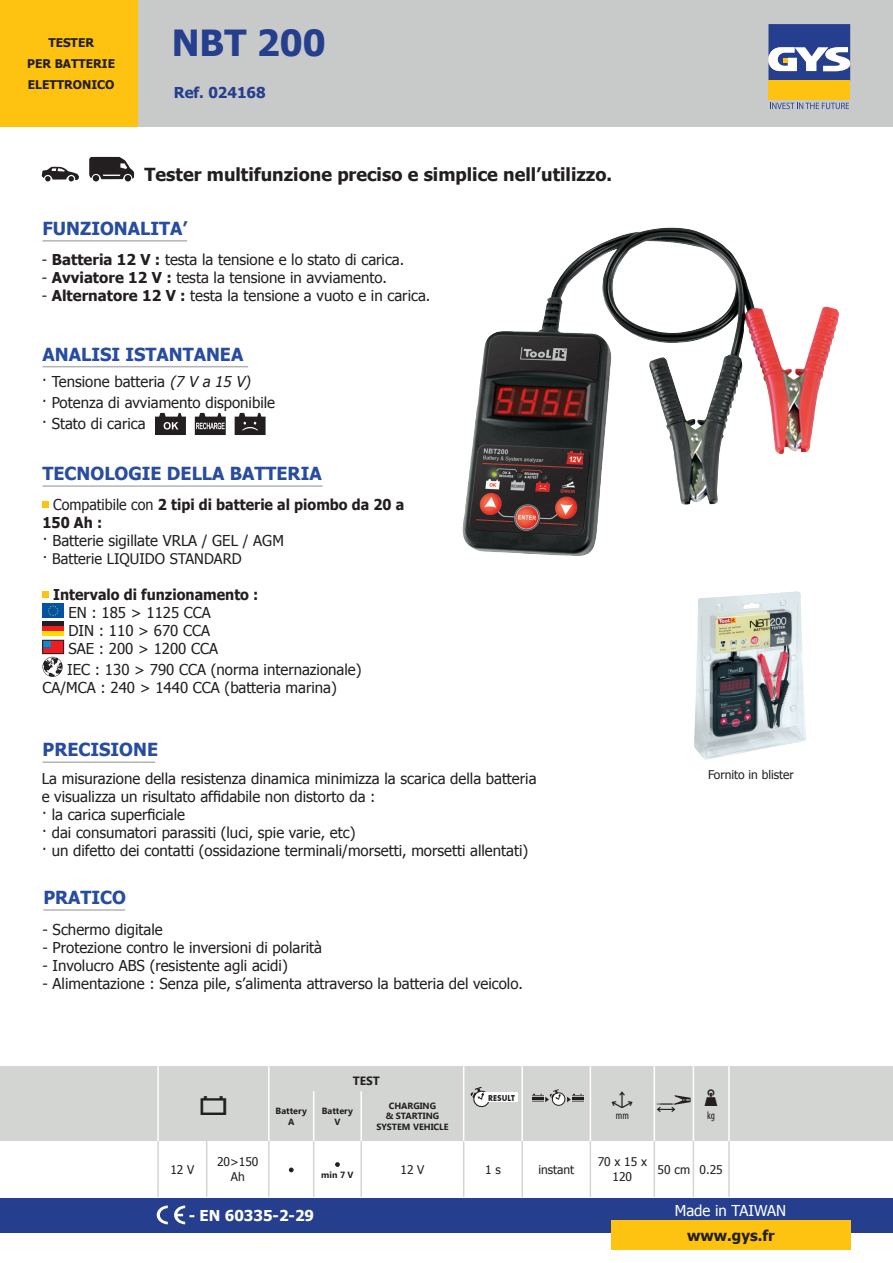
<style>
.page{position:relative;width:893px;height:1263px;background:#fff}
.page>*{position:absolute;margin:0;border:0;box-sizing:border-box;transform-origin:0 0}
.t1{font:700 36px "Tahoma";color:#253f8e}
.t2{font:700 18px "Tahoma";color:#274ca0}
.t3{font:700 18px "Tahoma";color:#231f20}
.t4{font:15px/18px "Tahoma";color:#231f20}
.t5{font:700 15px/18px "Tahoma";color:#231f20;scale:.95 1}
.t6{font:700 15px "Tahoma";color:#fff}
.t7{font:15px "Tahoma";color:#fff}
.t8{font:700 15px "Tahoma";color:#253f8e}
.t9{font:700 15px "Tahoma";color:#231f20}
.t10{font:14.55px "Tahoma";color:#231f20}
.t11{font:12px/14.4px "Tahoma";color:#231f20;text-align:center}
.t12{font:700 12px/21px "Tahoma";color:#231f20}
.t13{font:700 12px "Segoe UI";color:#231f20}
.t14{font:condensed 10.95px "Myriad Pro";color:#231f20;scale:.95 1}
.t15{font:700 9px/10.8px "Segoe UI";color:#231f20;text-align:center}
.t16{font:700 8.85px "Futura";color:#231f20;scale:.9 1}
.s1{font-weight:700}
.s2{font-style:italic}
.s3{font-weight:400}
</style>
<div class="page">
<div style="left:137px;top:0;width:756px;height:127px;background:#c8c9c9"></div>
<div style="left:0;top:1198px;width:893px;height:34px;background:#253f8e"></div>
<div style="left:768px;top:81px;width:82px;height:19px;background:#fec210"></div>
<svg style="left:768px;top:24px;width:82px;height:57px;background:#6475a9"></svg>
<svg style="left:770px;top:103px;width:79px;height:6px"></svg>
<div style="left:0;top:0;width:137px;height:127px;background:#fec210"></div>
<div style="left:611px;top:1220px;width:239px;height:30px;background:#fec210"></div>
<div style="left:0;top:1066px;width:893px;height:75px;background:#d3d5d3"></div>
<hr style="left:157px;top:1066px;width:2px;height:25px;background:#fff">
<hr style="left:268px;top:1066px;width:2px;height:25px;background:#fff">
<svg style="left:463px;top:1066px;width:1px;height:25px"></svg>
<hr style="left:521px;top:1066px;width:2px;height:25px;background:#fff">
<svg style="left:590px;top:1066px;width:1px;height:25px"></svg>
<hr style="left:728px;top:1066px;width:2px;height:25px;background:#fff">
<hr style="left:157px;top:1091px;width:2px;height:50px;background:#fff">
<hr style="left:268px;top:1091px;width:2px;height:50px;background:#fff">
<hr style="left:313px;top:1091px;width:1px;height:50px;background:#fff">
<hr style="left:360px;top:1091px;width:2px;height:50px;background:#fff">
<hr style="left:463px;top:1091px;width:1px;height:50px;background:#fff">
<hr style="left:521px;top:1091px;width:2px;height:50px;background:#fff">
<hr style="left:590px;top:1091px;width:1px;height:50px;background:#fff">
<hr style="left:654px;top:1091px;width:1px;height:50px;background:#fff">
<hr style="left:693px;top:1091px;width:1px;height:50px;background:#fff">
<hr style="left:728px;top:1091px;width:2px;height:50px;background:#fff">
<hr style="left:157px;top:1141px;width:2px;height:56px;background:#d3d5d3">
<hr style="left:728px;top:1141px;width:2px;height:56px;background:#d3d5d3">
<svg style="left:470px;top:1087px;width:19px;height:20px"></svg>
<div style="left:484px;top:1092px;width:34px;height:10px;background:#fff"></div>
<svg style="left:531px;top:1089px;width:53px;height:17px"></svg>
<svg style="left:654px;top:1066px;width:40px;height:46px"></svg>
<svg style="left:206px;top:1141px;width:523px;height:56px"></svg>
<svg style="left:157px;top:1205px;width:11px;height:19px"></svg>
<svg style="left:174px;top:1205px;width:11px;height:19px"></svg>
<svg style="left:42px;top:167px;width:37px;height:14px"></svg>
<svg style="left:89px;top:157px;width:45px;height:24px"></svg>
<svg style="left:43px;top:501px;width:6px;height:6px"></svg>
<svg style="left:43px;top:591px;width:6px;height:6px"></svg>
<div style="left:43px;top:604px;width:21px;height:14px;background:#0353a5"></div>
<svg style="left:48px;top:605px;width:11px;height:11px"></svg>
<hr style="left:43px;top:622px;width:21px;height:4px;background:#231f20">
<div style="left:43px;top:631px;width:21px;height:5px;background:#ffdc01"></div>
<div style="left:43px;top:626px;width:21px;height:5px;background:#ee1d23"></div>
<svg style="left:43px;top:640px;width:21px;height:37px"></svg>
<hr style="left:43px;top:240px;width:144px;height:2px;background:#b2b5b5">
<hr style="left:43px;top:485px;width:280px;height:2px;background:#b2b5b5">
<hr style="left:43px;top:761px;width:112px;height:2px;background:#b2b5b5">
<hr style="left:43px;top:366px;width:205px;height:1px;background:#b2b5b5">
<svg style="left:155px;top:413px;width:31px;height:22px"></svg>
<svg style="left:195px;top:413px;width:31px;height:22px"></svg>
<svg style="left:235px;top:413px;width:31px;height:22px"></svg>
<hr style="left:43px;top:909px;width:82px;height:2px;background:#b2b5b5">
<img style="left:462px;top:232px;width:276px;height:324px">
<img style="left:694px;top:591px;width:112px;height:169px">
<p class="t12" style="left:48px;top:31px;width:47px">TESTER</p>
<h1 class="t1" style="left:172px;top:18px;width:155px">NBT 200</h1>
<p class="t12" style="left:27px;top:52px;width:89px">PER BATTERIE<br>ELETTRONICO</p>
<p class="t8" style="left:174px;top:82px;width:93px">Ref. 024168</p>
<p class="t3" style="left:145px;top:162px;width:469px">Tester multifunzione preciso e simplice nell’utilizzo.</p>
<p class="t2" style="left:43px;top:216px;width:146px">FUNZIONALITA’</p>
<p class="t4" style="left:42px;top:249px;width:364px">- <span class="s1">Batteria 12 V :</span> testa la tensione e lo stato di carica.</p>
<p class="t4" style="left:42px;top:267px;width:347px">- <span class="s1">Avviatore 12 V :</span> testa la tensione in avviamento.</p>
<p class="t4" style="left:42px;top:285px;width:390px">- <span class="s1">Alternatore 12 V :</span> testa la tensione a vuoto e in carica.</p>
<p class="t2" style="left:43px;top:341px;width:202px">ANALISI ISTANTANEA</p>
<p class="t4" style="left:42px;top:370px;width:235px;line-height:21px">· Tensione batteria <span class="s2">(7 V a 15 V)<br></span>· Potenza di avviamento disponibile · Stato di carica</p>
<p class="t2" style="left:43px;top:461px;width:281px">TECNOLOGIE DELLA BATTERIA</p>
<p class="t5" style="left:43px;top:494px;width:382px;text-indent:11px"><span class="s3">Compatibile con</span> 2 tipi di batterie al piombo da 20 a<br>150 Ah :</p>
<p class="t4" style="left:43px;top:531px;width:243px">· Batterie sigillate VRLA / GEL / AGM</p>
<p class="t10" style="left:43px;top:549px;width:201px">· Batterie LIQUIDO STANDARD</p>
<p class="t5" style="left:53px;top:584px;width:218px">Intervalo di funzionamento :</p>
<p class="t4" style="left:68px;top:603px;width:151px">EN : 185 &gt; 1125 CCA<br>DIN : 110 &gt; 670 CCA<br>SAE : 200 &gt; 1200 CCA</p>
<p class="t4" style="left:43px;top:660px;width:320px;text-indent:25px">IEC : 130 &gt; 790 CCA (norma internazionale)<br>CA/MCA : 240 &gt; 1440 CCA (batteria marina)</p>
<p class="t2" style="left:43px;top:737px;width:117px">PRECISIONE</p>
<p class="t4" style="left:42px;top:768px;width:496px">La misurazione della resistenza dinamica minimizza la scarica della batteria e visualizza un risultato affidabile non distorto da :<br>· la carica superficiale<br>· dai consumatori parassiti (luci, spie varie, etc)<br>· un difetto dei contatti (ossidazione terminali/morsetti, morsetti allentati)</p>
<p class="t2" style="left:43px;top:885px;width:84px">PRATICO</p>
<p class="t4" style="left:43px;top:920px;width:122px">- Schermo digitale</p>
<p class="t4" style="left:43px;top:938px;width:281px">- Protezione contro le inversioni di polarità</p>
<p class="t4" style="left:43px;top:956px;width:247px">- Involucro ABS (resistente agli acidi)</p>
<p class="t4" style="left:43px;top:974px;width:482px">- Alimentazione : Senza pile, s’alimenta attraverso la batteria del veicolo.</p>
<p class="t13" style="left:353px;top:1072px;width:29px">TEST</p>
<p class="t15" style="left:276px;top:1105px;width:33px">Battery<br>A</p>
<p class="t15" style="left:322px;top:1105px;width:33px">Battery<br>V</p>
<p class="t15" style="left:376px;top:1099px;width:74px">CHARGING<br>&amp; STARTING<br>SYSTEM VEHICLE</p>
<p class="t16" style="left:488px;top:1092px;width:31px">RESULT</p>
<p class="t11" style="left:708px;top:766px;width:87px">Fornito in blister</p>
<p class="t14" style="left:616px;top:1109px;width:15px">mm</p>
<p class="t14" style="left:707px;top:1109px;width:10px">kg</p>
<p class="t11" style="left:170px;top:1161px;width:26px">12 V</p>
<p class="t11" style="left:217px;top:1154px;width:43px">20&gt;150<br>Ah</p>
<p class="t15" style="left:321px;top:1169px;width:34px">min 7 V</p>
<p class="t6" style="left:189px;top:1205px;width:127px">- EN 60335-2-29</p>
<p class="t11" style="left:400px;top:1161px;width:26px">12 V</p>
<p class="t11" style="left:485px;top:1161px;width:17px">1 s</p>
<p class="t11" style="left:538px;top:1161px;width:37px">instant</p>
<p class="t11" style="left:598px;top:1154px;width:51px">70 x 15 x<br>120</p>
<p class="t11" style="left:658px;top:1161px;width:67px">50 cm 0.25</p>
<p class="t7" style="left:675px;top:1200px;width:113px">Made in TAIWAN</p>
<p class="t9" style="left:687px;top:1225px;width:89px">www.gys.fr</p>
</div>
